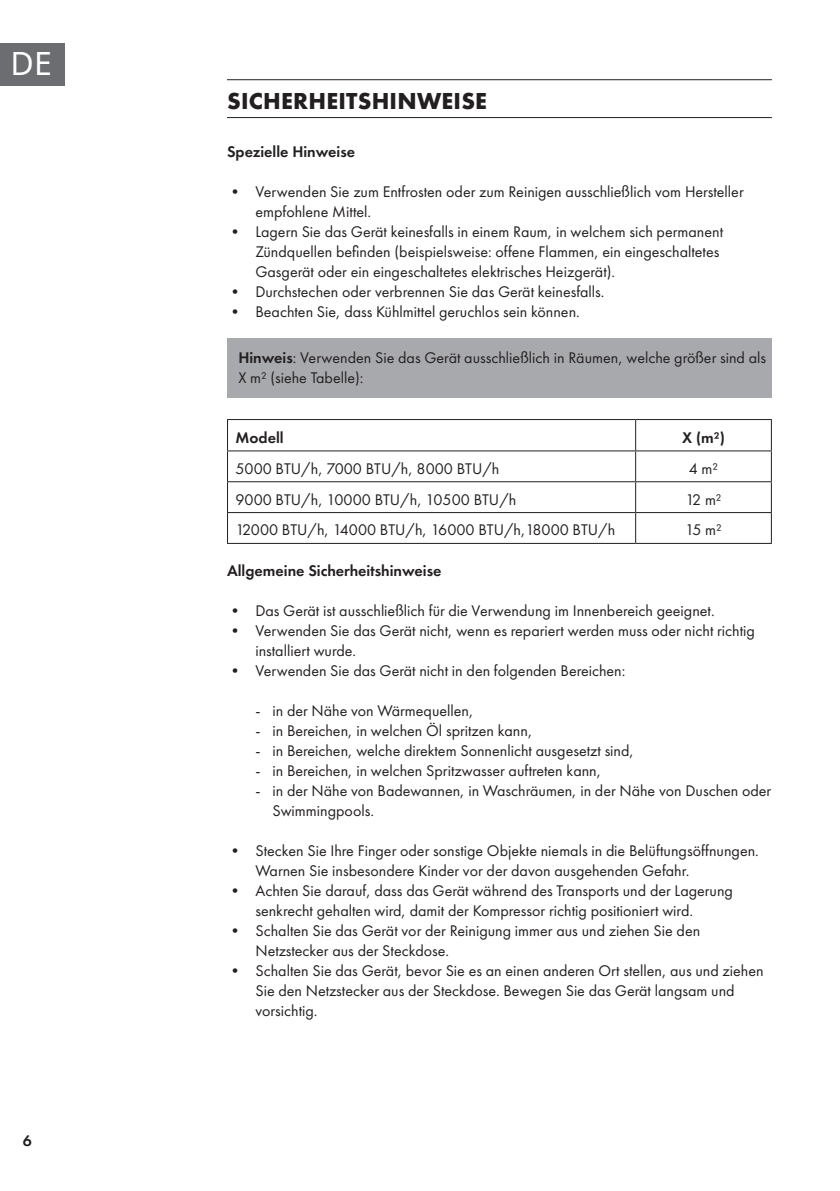
<style>
.page{position:relative;width:840px;height:1191px;background:#fff}
.page>*{position:absolute;margin:0;border:0;box-sizing:border-box;transform-origin:0 0}
.t1{font:32px "Noto Sans";color:#fff}
.Super_Headline{font:700 24px "Futura PTW08";letter-spacing:.01em;color:#231f20}
.Base_Text_HINWEIS_gr{font:16px/20px "Futura PTW08";color:#231f20}
.Aufzählung_Zahlen_OH{font:16px/20px "Futura PTW08";color:#231f20}
.Tabelle{font:16px "Futura PTW08";color:#231f20}
.Aufzählung_Zahlen_OH-2{font:600 16px "Futura PTW08";color:#231f20}
.Headline{font:600 16px "Futura PTW08";color:#231f20}
.Tabelle-2{font:600 16px "Futura PTW08";color:#231f20}
.s1{font-weight:600}
</style>
<div class="page">
<div style="left:0;top:43px;width:65px;height:42px;background:#6c6d70"></div>
<hr style="left:227px;top:79px;width:544px;height:1px;background:#231f20">
<hr style="left:227px;top:117px;width:544px;height:1px;background:#231f20">
<div style="left:227px;top:339px;width:544px;height:59px;background:#a8a9ad"></div>
<hr style="left:227px;top:419px;width:408px;height:1px;background:#231f20">
<hr style="left:227px;top:420px;width:1px;height:30px;background:#231f20">
<hr style="left:635px;top:419px;width:136px;height:1px;background:#231f20">
<hr style="left:634px;top:420px;width:1px;height:30px;background:#231f20">
<hr style="left:770px;top:420px;width:1px;height:30px;background:#231f20">
<hr style="left:227px;top:450px;width:408px;height:1px;background:#231f20">
<hr style="left:227px;top:451px;width:1px;height:30px;background:#231f20">
<hr style="left:635px;top:450px;width:136px;height:1px;background:#231f20">
<hr style="left:634px;top:451px;width:1px;height:30px;background:#231f20">
<hr style="left:770px;top:451px;width:1px;height:30px;background:#231f20">
<hr style="left:227px;top:481px;width:408px;height:1px;background:#231f20">
<hr style="left:227px;top:482px;width:1px;height:30px;background:#231f20">
<hr style="left:635px;top:481px;width:136px;height:1px;background:#231f20">
<hr style="left:634px;top:482px;width:1px;height:30px;background:#231f20">
<hr style="left:770px;top:482px;width:1px;height:30px;background:#231f20">
<hr style="left:227px;top:512px;width:408px;height:1px;background:#231f20">
<hr style="left:227px;top:513px;width:1px;height:30px;background:#231f20">
<hr style="left:635px;top:512px;width:136px;height:1px;background:#231f20">
<hr style="left:634px;top:513px;width:1px;height:30px;background:#231f20">
<hr style="left:770px;top:513px;width:1px;height:30px;background:#231f20">
<hr style="left:227px;top:543px;width:408px;height:1px;background:#231f20">
<hr style="left:635px;top:543px;width:136px;height:1px;background:#231f20">
<h1 class="t1" style="left:11px;top:42px;width:43px">DE</h1>
<p class="Aufzählung_Zahlen_OH-2" style="left:23px;top:1130px;width:11px">6</p>
<p class="Super_Headline" style="left:227px;top:85px;width:261px">SICHERHEITSHINWEISE</p>
<p class="Headline" style="left:227px;top:142px;width:130px">Spezielle Hinweise</p>
<p class="Base_Text_HINWEIS_gr" style="left:255px;top:181px;width:489px;text-indent:-28px">• Verwenden Sie zum Entfrosten oder zum Reinigen ausschließlich vom Hersteller empfohlene Mittel.</p>
<p class="Base_Text_HINWEIS_gr" style="left:255px;top:221px;width:469px;text-indent:-28px">• Lagern Sie das Gerät keinesfalls in einem Raum, in welchem sich permanent<br>Zündquellen befinden (beispielsweise: offene Flammen, ein eingeschaltetes<br>Gasgerät oder ein eingeschaltetes elektrisches Heizgerät).</p>
<p class="Base_Text_HINWEIS_gr" style="left:227px;top:281px;width:379px">• Durchstechen oder verbrennen Sie das Gerät keinesfalls.</p>
<p class="Base_Text_HINWEIS_gr" style="left:227px;top:301px;width:354px">• Beachten Sie, dass Kühlmittel geruchlos sein können.</p>
<p class="Base_Text_HINWEIS_gr" style="left:238px;top:347px;width:529px"><span class="s1">Hinweis</span>: Verwenden Sie das Gerät ausschließlich in Räumen, welche größer sind als<br>X m² (siehe Tabelle):</p>
<p class="Tabelle-2" style="left:235px;top:427px;width:50px">Modell</p>
<p class="Tabelle-2" style="left:681px;top:427px;width:44px">X (m²)</p>
<p class="Tabelle" style="left:235px;top:459px;width:265px">5000 BTU/h, 7000 BTU/h, 8000 BTU/h</p>
<p class="Tabelle" style="left:688px;top:459px;width:31px">4 m²</p>
<p class="Tabelle" style="left:235px;top:490px;width:282px">9000 BTU/h, 10000 BTU/h, 10500 BTU/h</p>
<p class="Tabelle" style="left:685px;top:490px;width:38px">12 m²</p>
<p class="Tabelle" style="left:235px;top:520px;width:381px">12000 BTU/h, 14000 BTU/h, 16000 BTU/h,18000 BTU/h</p>
<p class="Tabelle" style="left:685px;top:520px;width:38px">15 m²</p>
<p class="Aufzählung_Zahlen_OH-2" style="left:227px;top:560px;width:216px">Allgemeine Sicherheitshinweise</p>
<p class="Base_Text_HINWEIS_gr" style="left:227px;top:600px;width:489px">• Das Gerät ist ausschließlich für die Verwendung im Innenbereich geeignet.</p>
<p class="Base_Text_HINWEIS_gr" style="left:255px;top:620px;width:500px;text-indent:-28px">• Verwenden Sie das Gerät nicht, wenn es repariert werden muss oder nicht richtig installiert wurde.</p>
<p class="Base_Text_HINWEIS_gr" style="left:227px;top:660px;width:399px">• Verwenden Sie das Gerät nicht in den folgenden Bereichen:</p>
<p class="Aufzählung_Zahlen_OH" style="left:255px;top:700px;width:219px">- in der Nähe von Wärmequellen,</p>
<p class="Aufzählung_Zahlen_OH" style="left:255px;top:720px;width:278px">- in Bereichen, in welchen Öl spritzen kann,</p>
<p class="Aufzählung_Zahlen_OH" style="left:255px;top:740px;width:380px">- in Bereichen, welche direktem Sonnenlicht ausgesetzt sind,</p>
<p class="Aufzählung_Zahlen_OH" style="left:255px;top:760px;width:347px">- in Bereichen, in welchen Spritzwasser auftreten kann,</p>
<p class="Aufzählung_Zahlen_OH" style="left:272px;top:780px;width:500px;text-indent:-17px">- in der Nähe von Badewannen, in Waschräumen, in der Nähe von Duschen oder<br>Swimmingpools.</p>
<p class="Base_Text_HINWEIS_gr" style="left:255px;top:840px;width:504px;text-indent:-28px">• Stecken Sie Ihre Finger oder sonstige Objekte niemals in die Belüftungsöffnungen.<br>Warnen Sie insbesondere Kinder vor der davon ausgehenden Gefahr.</p>
<p class="Base_Text_HINWEIS_gr" style="left:255px;top:880px;width:479px;text-indent:-28px">• Achten Sie darauf, dass das Gerät während des Transports und der Lagerung senkrecht gehalten wird, damit der Kompressor richtig positioniert wird.</p>
<p class="Base_Text_HINWEIS_gr" style="left:255px;top:920px;width:446px;text-indent:-28px">• Schalten Sie das Gerät vor der Reinigung immer aus und ziehen Sie den<br>Netzstecker aus der Steckdose.</p>
<p class="Base_Text_HINWEIS_gr" style="left:255px;top:960px;width:509px;text-indent:-28px">• Schalten Sie das Gerät, bevor Sie es an einen anderen Ort stellen, aus und ziehen<br>Sie den Netzstecker aus der Steckdose. Bewegen Sie das Gerät langsam und vorsichtig.</p>
</div>
